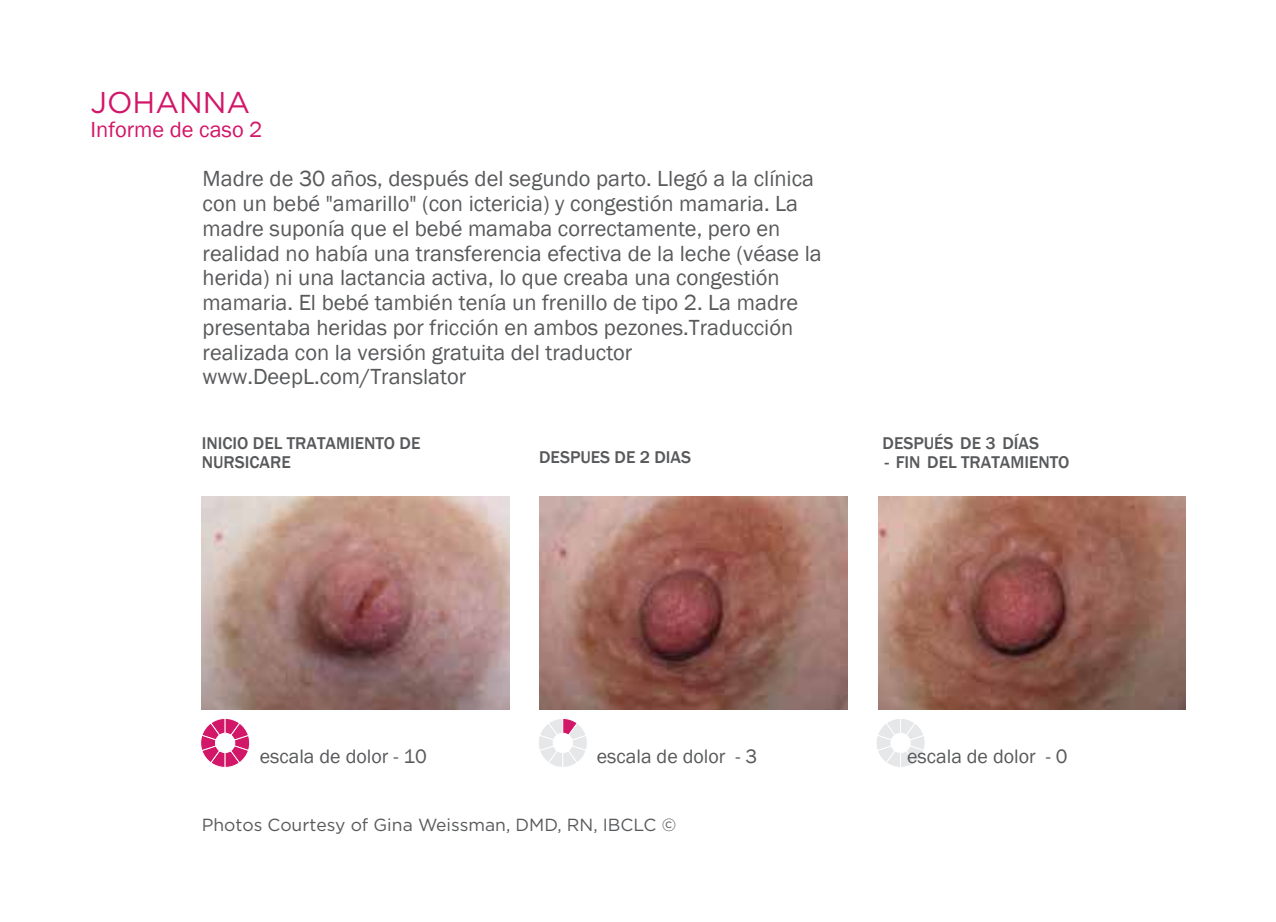
<style>
.page{position:relative;width:1276px;height:922px;background:#fff}
.page>*{position:absolute;margin:0;border:0;box-sizing:border-box;transform-origin:0 0}
.t1{font:30px "Gotham";color:#d21668}
.t2{font:22.5px/24.8px "Franklin Gothic";color:#58595b}
.t3{font:22.5px "Franklin Gothic";color:#d21668}
.t4{font:20px "Franklin Gothic";color:#58595b}
.t5{font:500 17.5px/18.5px "Franklin Gothic";color:#58595b}
.t6{font:17.5px "Gotham";color:#58595b}
</style>
<div class="page">
<img style="left:202px;top:496px;width:307px;height:213px">
<img style="left:539px;top:496px;width:308px;height:213px">
<img style="left:878px;top:496px;width:308px;height:213px">
<svg style="left:539px;top:718px;width:48px;height:49px"></svg>
<svg style="left:877px;top:719px;width:48px;height:48px"></svg>
<svg style="left:200px;top:718px;width:50px;height:49px"></svg>
<h1 class="t1" style="left:91px;top:83px;width:161px">JOHANNA</h1>
<p class="t3" style="left:91px;top:117px;width:173px">Informe de caso 2</p>
<p class="t2" style="left:203px;top:166px;width:620px">Madre de 30 años, después del segundo parto. Llegó a la clínica con un bebé "amarillo" (con ictericia) y congestión mamaria. La madre suponía que el bebé mamaba correctamente, pero en realidad no había una transferencia efectiva de la leche (véase la herida) ni una lactancia activa, lo que creaba una congestión mamaria. El bebé también tenía un frenillo de tipo 2. La madre presentaba heridas por fricción en ambos pezones.Traducción realizada con la versión gratuita del traductor www.DeepL.com/Translator</p>
<p class="t5" style="left:202px;top:434px;width:220px">INICIO DEL TRATAMIENTO DE<br>NURSICARE</p>
<p class="t5" style="left:539px;top:448px;width:153px">DESPUES DE 2 DIAS</p>
<p class="t5" style="left:882px;top:433px;width:158px">DESPUÉS DE 3 DÍAS</p>
<p class="t5" style="left:885px;top:452px;width:186px">- FIN DEL TRATAMIENTO</p>
<p class="t4" style="left:260px;top:744px;width:168px">escala de dolor - 10</p>
<p class="t4" style="left:597px;top:744px;width:162px">escala de dolor - 3</p>
<p class="t4" style="left:907px;top:744px;width:162px">escala de dolor - 0</p>
<p class="t6" style="left:202px;top:813px;width:476px">Photos Courtesy of Gina Weissman, DMD, RN, IBCLC ©</p>
</div>
